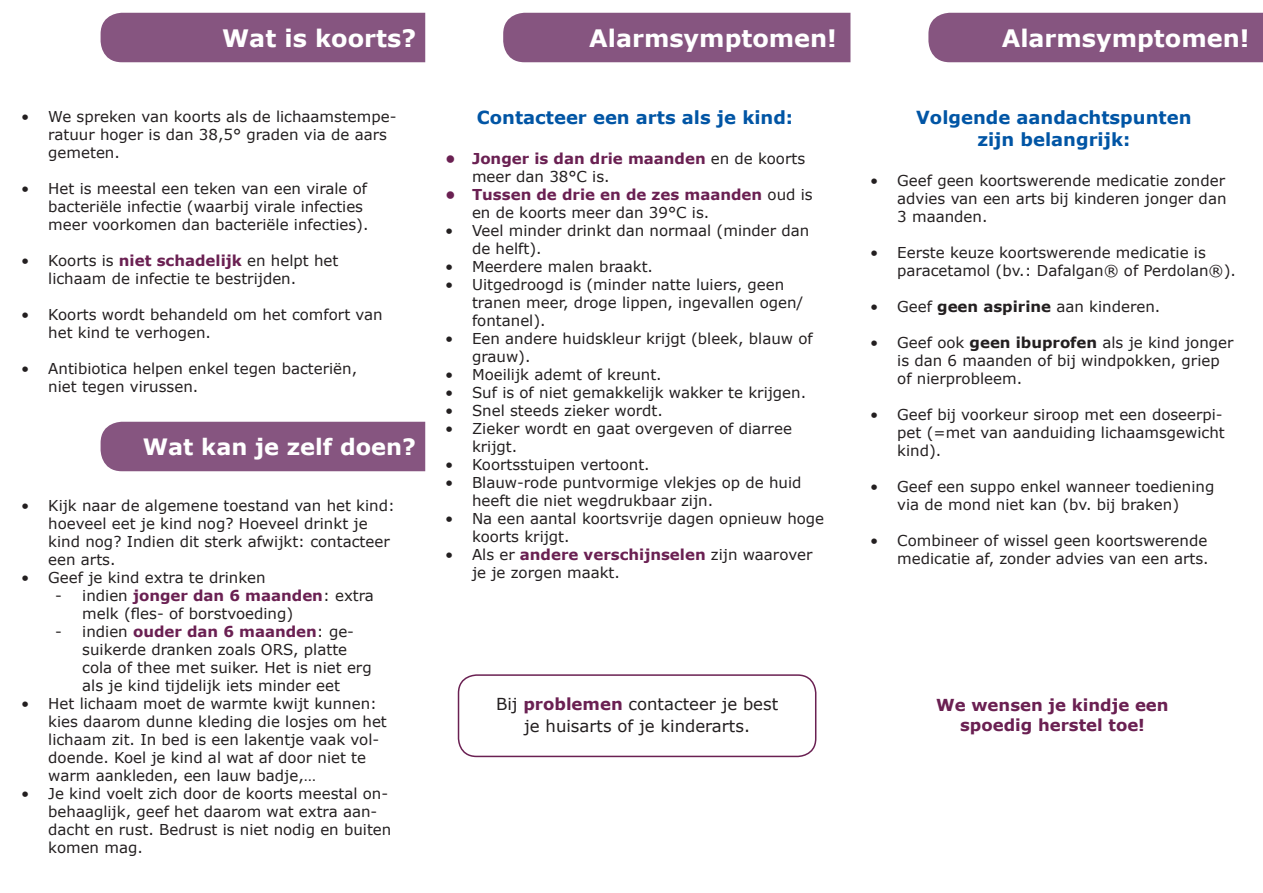
<style>
.page{position:relative;width:1263px;height:893px;background:#fff}
.page>*{position:absolute;margin:0;border:0;box-sizing:border-box;transform-origin:0 0}
.t1{font:700 24px "Verdana";color:#fff}
.t2{font:700 22.5px "Verdana";color:#fff}
.t3{font:700 18px "Verdana";color:#0155a5}
.t4{font:16.5px "Verdana";color:#231f20}
.t5{font:700 16.5px "Verdana";color:#6a2052}
.t6{font:15px/18px "Verdana";color:#231f20}
.s1{font-weight:700;color:#6a2052}
.s2{font-weight:700}
</style>
<div class="page">
<div style="left:101px;top:13px;width:324px;height:49px;background:#865580"></div>
<div style="left:928px;top:13px;width:335px;height:49px;background:#865580"></div>
<div style="left:503px;top:13px;width:347px;height:49px;background:#865580"></div>
<div style="left:458px;top:674px;width:358px;height:83px;border:2px solid #6a2052;border-radius:18px"></div>
<div style="left:101px;top:422px;width:324px;height:49px;background:#865580"></div>
<p class="t1" style="left:222px;top:21px;width:195px">Wat is koorts?</p>
<p class="t6" style="left:48px;top:107px;width:350px;text-indent:-27px">• We spreken van koorts als de lichaamstempe&shy;ratuur hoger is dan 38,5° graden via de aars gemeten.</p>
<p class="t6" style="left:48px;top:179px;width:322px;text-indent:-27px">• Het is meestal een teken van een virale of bacteriële infectie (waarbij virale infecties meer voorkomen dan bacteriële infecties).</p>
<p class="t6" style="left:48px;top:251px;width:292px;text-indent:-27px">• Koorts is <span class="s1">niet schadelijk</span> en helpt het lichaam de infectie te bestrijden.</p>
<p class="t6" style="left:48px;top:305px;width:336px;text-indent:-27px">• Koorts wordt behandeld om het comfort van het kind te verhogen.</p>
<p class="t6" style="left:48px;top:359px;width:310px;text-indent:-27px">• Antibiotica helpen enkel tegen bacteriën, niet tegen virussen.</p>
<p class="t2" style="left:143px;top:431px;width:275px">Wat kan je zelf doen?</p>
<p class="t6" style="left:48px;top:496px;width:348px;text-indent:-27px">• Kijk naar de algemene toestand van het kind: hoeveel eet je kind nog? Hoeveel drinkt je kind nog? Indien dit sterk afwijkt: contacteer een arts.</p>
<p class="t6" style="left:21px;top:568px;width:246px">• Geef je kind extra te drinken</p>
<p class="t6" style="left:82px;top:586px;width:293px;text-indent:-27px">- indien <span class="s1">jonger dan 6 maanden</span>: extra melk (fles- of borstvoeding)</p>
<p class="t6" style="left:82px;top:622px;width:291px;text-indent:-27px">- indien <span class="s1">ouder dan 6 maanden</span>: ge&shy;suikerde dranken zoals ORS, platte cola of thee met suiker. Het is niet erg als je kind tijdelijk iets minder eet</p>
<p class="t6" style="left:48px;top:694px;width:340px;text-indent:-27px">• Het lichaam moet de warmte kwijt kunnen: kies daarom dunne kleding die losjes om het lichaam zit. In bed is een lakentje vaak vol&shy;doende. Koel je kind al wat af door niet te warm aankleden, een lauw badje,…</p>
<p class="t6" style="left:48px;top:784px;width:345px;text-indent:-27px">• Je kind voelt zich door de koorts meestal on&shy;behaaglijk, geef het daarom wat extra aan&shy;dacht en rust. Bedrust is niet nodig en buiten komen mag.</p>
<p class="t1" style="left:589px;top:21px;width:249px">Alarmsymptomen!</p>
<p class="t1" style="left:1002px;top:21px;width:249px">Alarmsymptomen!</p>
<p class="t3" style="left:477px;top:105px;width:318px">Contacteer een arts als je kind:</p>
<p class="t6" style="left:472px;top:149px;width:335px;text-indent:-27px"><span class="s1">• Jonger is dan drie maanden</span> en de koorts meer dan 38°C is.</p>
<p class="t6" style="left:472px;top:185px;width:342px;text-indent:-27px"><span class="s1">• Tussen de drie en de zes maanden</span> oud is en de koorts meer dan 39°C is.</p>
<p class="t6" style="left:472px;top:221px;width:339px;text-indent:-27px">• Veel minder drinkt dan normaal (minder dan de helft).</p>
<p class="t6" style="left:445px;top:257px;width:209px">• Meerdere malen braakt.</p>
<p class="t6" style="left:472px;top:275px;width:333px;text-indent:-27px">• Uitgedroogd is (minder natte luiers, geen tranen meer, droge lippen, ingevallen ogen/ fontanel).</p>
<p class="t6" style="left:472px;top:329px;width:342px;text-indent:-27px">• Een andere huidskleur krijgt (bleek, blauw of grauw).</p>
<p class="t6" style="left:445px;top:365px;width:218px">• Moeilijk ademt of kreunt.</p>
<p class="t6" style="left:445px;top:383px;width:363px">• Suf is of niet gemakkelijk wakker te krijgen.</p>
<p class="t6" style="left:445px;top:401px;width:219px">• Snel steeds zieker wordt.</p>
<p class="t6" style="left:472px;top:419px;width:321px;text-indent:-27px">• Zieker wordt en gaat overgeven of diarree krijgt.</p>
<p class="t6" style="left:445px;top:455px;width:206px">• Koortsstuipen vertoont.</p>
<p class="t6" style="left:472px;top:473px;width:331px;text-indent:-27px">• Blauw-rode puntvormige vlekjes op de huid heeft die niet wegdrukbaar zijn.</p>
<p class="t6" style="left:472px;top:509px;width:354px;text-indent:-27px">• Na een aantal koortsvrije dagen opnieuw hoge koorts krijgt.</p>
<p class="t6" style="left:472px;top:545px;width:342px;text-indent:-27px">• Als er <span class="s1">andere verschijnselen</span> zijn waarover je je zorgen maakt.</p>
<p class="t4" style="left:496px;top:693px;width:284px">Bij <span class="s1">problemen</span> contacteer je best</p>
<p class="t4" style="left:524px;top:715px;width:227px">je huisarts of je kinderarts.</p>
<p class="t3" style="left:916px;top:105px;width:277px">Volgende aandachtspunten</p>
<p class="t3" style="left:977px;top:127px;width:154px">zijn belangrijk:</p>
<p class="t6" style="left:897px;top:171px;width:331px;text-align:justify;text-indent:-27px">• Geef geen koortswerende medicatie zonder advies van een arts bij kinderen jonger dan 3 maanden.</p>
<p class="t6" style="left:897px;top:243px;width:340px;text-indent:-27px">• Eerste keuze koortswerende medicatie is paracetamol (bv.: Dafalgan® of Perdolan®).</p>
<p class="t6" style="left:870px;top:297px;width:292px">• Geef <span class="s2">geen aspirine</span> aan kinderen.</p>
<p class="t6" style="left:897px;top:333px;width:338px;text-indent:-27px">• Geef ook <span class="s2">geen ibuprofen</span> als je kind jonger is dan 6 maanden of bij windpokken, griep of nierprobleem.</p>
<p class="t6" style="left:897px;top:405px;width:329px;text-indent:-27px">• Geef bij voorkeur siroop met een doseerpi&shy;pet (=met van aanduiding lichaamsgewicht kind).</p>
<p class="t6" style="left:870px;top:477px;width:346px;text-align:center">• Geef een suppo enkel wanneer toediening via de mond niet kan (bv. bij braken)</p>
<p class="t6" style="left:870px;top:531px;width:340px;text-align:right">• Combineer of wissel geen koortswerende medicatie af, zonder advies van een arts.</p>
<p class="t5" style="left:936px;top:693px;width:234px">We wensen je kindje een</p>
<p class="t5" style="left:960px;top:713px;width:186px">spoedig herstel toe!</p>
</div>
